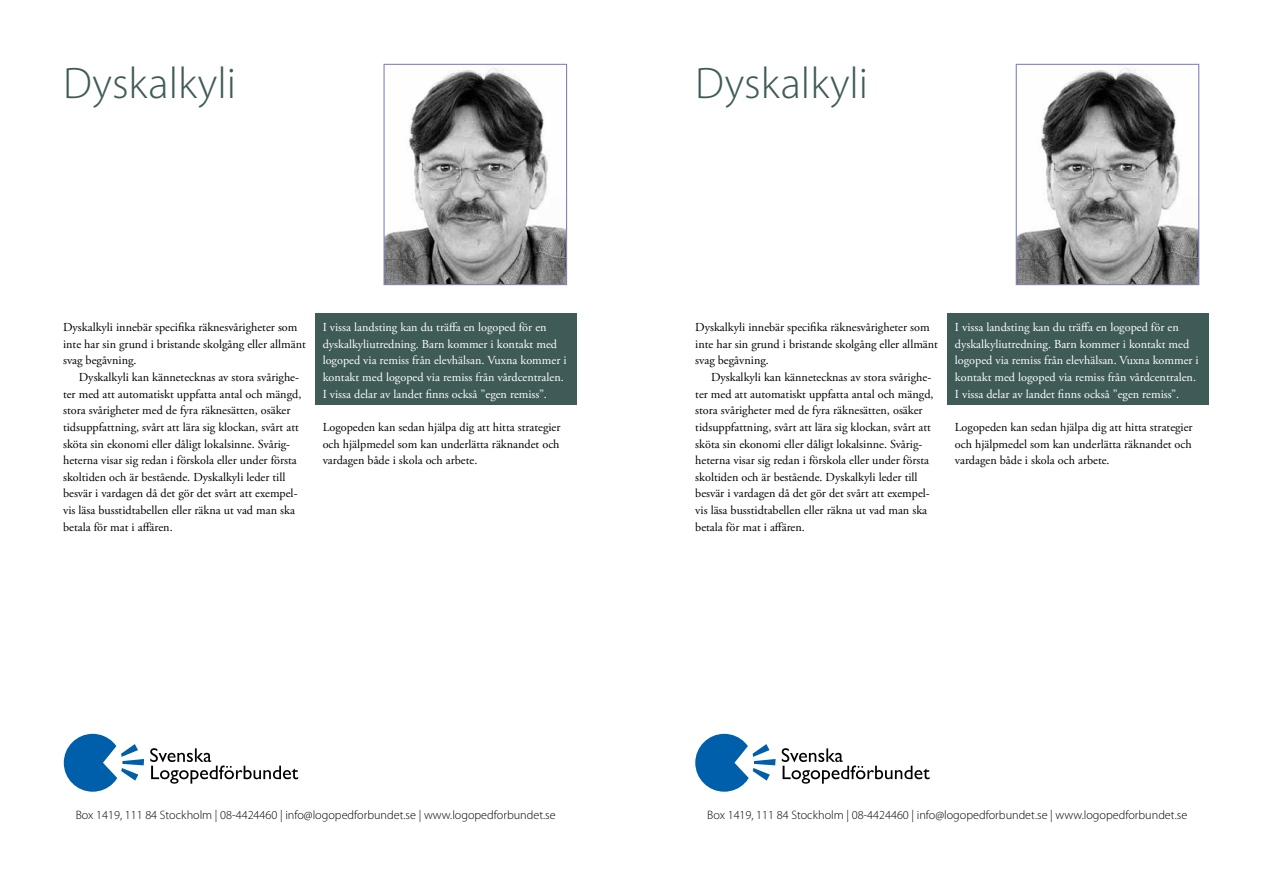
<style>
.page{position:relative;width:1263px;height:893px;background:#fff}
.page>*{position:absolute;margin:0;border:0;box-sizing:border-box;transform-origin:0 0}
.t1{font:300 44.4px "Myriad Pro";color:#3f5b58}
.t2{font:12.15px/16.6px "Adobe Garamond Pro";color:#000}
.t3{font:12.15px/16.6px "Adobe Garamond Pro";color:#fff}
.t4{font:300 12.15px "Myriad Pro";color:#000}
</style>
<div class="page">
<div style="left:64px;top:734px;width:58px;height:58px;background:#005faa;border-radius:50%"></div>
<svg style="left:103px;top:744px;width:41px;height:37px"></svg>
<svg style="left:150px;top:748px;width:148px;height:36px"></svg>
<div style="left:695px;top:734px;width:58px;height:58px;background:#005faa;border-radius:50%"></div>
<svg style="left:734px;top:744px;width:41px;height:37px"></svg>
<svg style="left:782px;top:748px;width:148px;height:36px"></svg>
<div style="left:315px;top:314px;width:261px;height:91px;background:#3f5b58"></div>
<img style="left:385px;top:67px;width:180px;height:216px">
<div style="left:383px;top:64px;width:184px;height:221px;border:1px solid #7d83bf"></div>
<div style="left:947px;top:314px;width:261px;height:91px;background:#3f5b58"></div>
<img style="left:1018px;top:67px;width:179px;height:216px">
<div style="left:1016px;top:64px;width:183px;height:221px;border:1px solid #7d83bf"></div>
<h1 class="t1" style="left:63px;top:58px;width:174px">Dyskalkyli</h1>
<p class="t2" style="left:63px;top:319px;width:244px">Dyskalkyli innebär specifika räknesvårigheter som inte har sin grund i bristande skolgång eller allmänt svag begåvning.</p>
<p class="t2" style="left:63px;top:369px;width:240px;text-indent:16px">Dyskalkyli kan kännetecknas av stora svårighe&shy;ter med att automatiskt uppfatta antal och mängd, stora svårigheter med de fyra räknesätten, osäker tidsuppfattning, svårt att lära sig klockan, svårt att sköta sin ekonomi eller dåligt lokalsinne. Svårig&shy;heterna visar sig redan i förskola eller under första skoltiden och är bestående. Dyskalkyli leder till besvär i vardagen då det gör det svårt att exempel&shy;vis läsa busstidtabellen eller räkna ut vad man ska betala för mat i affären.</p>
<p class="t3" style="left:323px;top:319px;width:245px">I vissa landsting kan du träffa en logoped för en dyskalkyliutredning. Barn kommer i kontakt med logoped via remiss från elevhälsan. Vuxna kommer i kontakt med logoped via remiss från vårdcentralen.<br>I vissa delar av landet finns också ”egen remiss”.</p>
<p class="t2" style="left:323px;top:419px;width:239px;text-align:justify">Logopeden kan sedan hjälpa dig att hitta strategier och hjälpmedel som kan underlätta räknandet och vardagen både i skola och arbete.</p>
<h1 class="t1" style="left:695px;top:58px;width:174px">Dyskalkyli</h1>
<p class="t2" style="left:695px;top:319px;width:244px">Dyskalkyli innebär specifika räknesvårigheter som inte har sin grund i bristande skolgång eller allmänt svag begåvning.</p>
<p class="t2" style="left:695px;top:369px;width:240px;text-indent:16px">Dyskalkyli kan kännetecknas av stora svårighe&shy;ter med att automatiskt uppfatta antal och mängd, stora svårigheter med de fyra räknesätten, osäker tidsuppfattning, svårt att lära sig klockan, svårt att sköta sin ekonomi eller dåligt lokalsinne. Svårig&shy;heterna visar sig redan i förskola eller under första skoltiden och är bestående. Dyskalkyli leder till besvär i vardagen då det gör det svårt att exempel&shy;vis läsa busstidtabellen eller räkna ut vad man ska betala för mat i affären.</p>
<p class="t3" style="left:955px;top:319px;width:245px">I vissa landsting kan du träffa en logoped för en dyskalkyliutredning. Barn kommer i kontakt med logoped via remiss från elevhälsan. Vuxna kommer i kontakt med logoped via remiss från vårdcentralen.<br>I vissa delar av landet finns också ”egen remiss”.</p>
<p class="t2" style="left:955px;top:419px;width:239px;text-align:justify">Logopeden kan sedan hjälpa dig att hitta strategier och hjälpmedel som kan underlätta räknandet och vardagen både i skola och arbete.</p>
<p class="t4" style="left:76px;top:808px;width:481px">Box 1419, 111 84 Stockholm | 08-4424460 | info@logopedforbundet.se | www.logopedforbundet.se</p>
<p class="t4" style="left:707px;top:808px;width:481px">Box 1419, 111 84 Stockholm | 08-4424460 | info@logopedforbundet.se | www.logopedforbundet.se</p>
</div>
